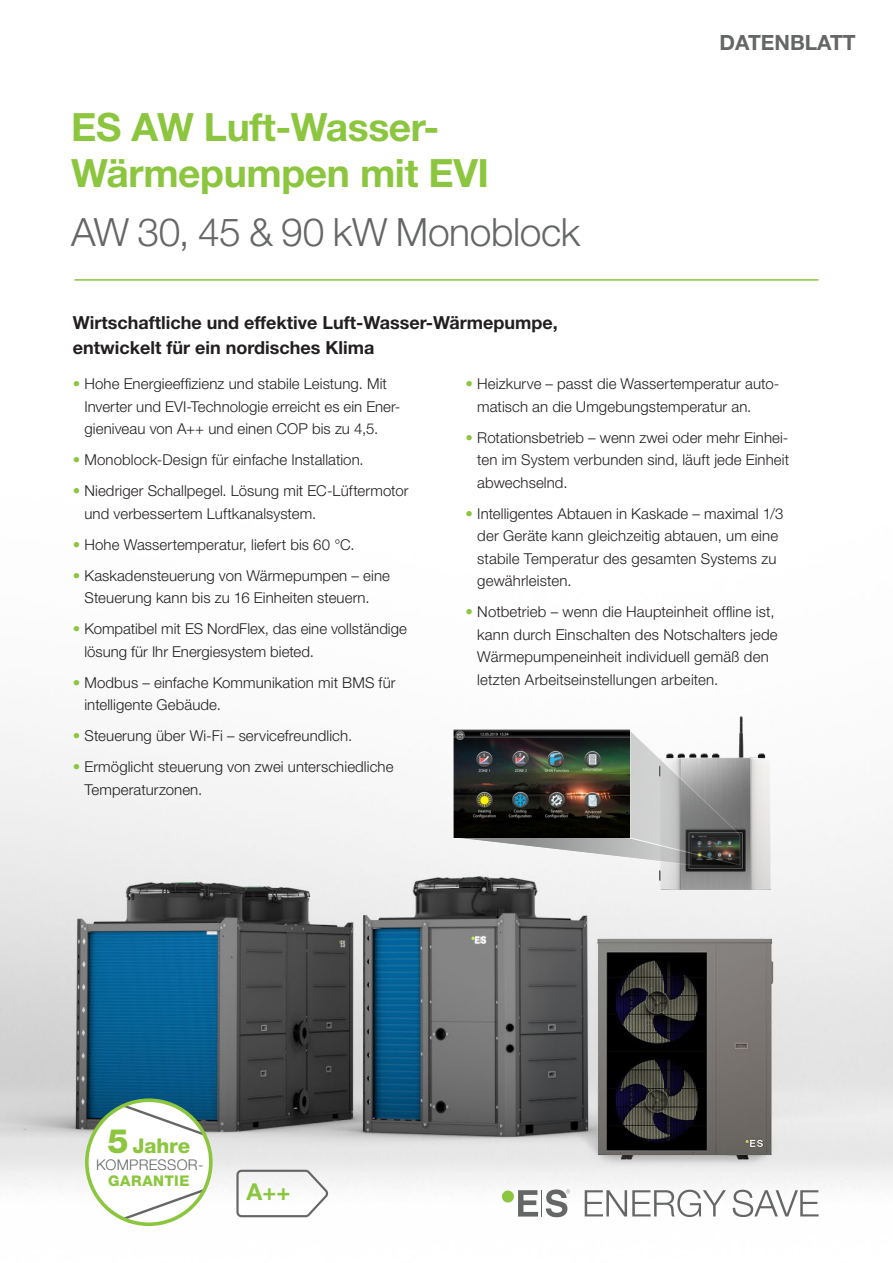
<style>
.page{position:relative;width:893px;height:1263px;background:#fff}
.page>*{position:absolute;margin:0;border:0;box-sizing:border-box;transform-origin:0 0}
.t1{font:700 39px/46.5px "Helvetica Neue LT Std";letter-spacing:-.01em;color:#8bc63e}
.t2{font:300 39px "Helvetica Neue LT Std";letter-spacing:-.01em;color:#656767}
.t3{font:700 23.25px "Helvetica Neue LT Std";color:#8bc640}
.t4{font:700 21px "Helvetica Neue LT Std";color:#656767}
.t5{font:800 20.4px "Helvetica Neue LT Std";letter-spacing:-.005em;color:#8bc63e}
.t6{font:700 18px/25.5px "Helvetica Neue LT Std";color:#231f20}
.t7{font:300 15px/22.5px "Helvetica Neue LT Std";letter-spacing:.005em;color:#231f20}
.t8{font:300 14.7px/15.3px "Helvetica Neue LT Std";letter-spacing:.02em;color:#656767;text-align:center}
.s1{color:#8bc63e}
.s2{font-size:33.6px}
.s3{font-weight:800;color:#8bc63e}
</style>
<div class="page">
<img style="left:0;top:737px;width:893px;height:490px">
<hr style="left:74px;top:279px;width:745px;height:2px;background:#8bc63e">
<div style="left:502px;top:1190px;width:12px;height:12px;background:#8bc63e;border-radius:50%"></div>
<svg style="left:518px;top:1189px;width:52px;height:28px"></svg>
<svg style="left:585px;top:1190px;width:234px;height:27px"></svg>
<img style="left:659px;top:716px;width:112px;height:174px">
<svg style="left:453px;top:729px;width:288px;height:137px"></svg>
<img style="left:454px;top:730px;width:176px;height:108px">
<svg style="left:236px;top:1170px;width:92px;height:47px"></svg>
<div style="left:86px;top:1100px;width:124px;height:124px;background:#fff;border-radius:50%"></div>
<svg style="left:106px;top:1100px;width:105px;height:39px"></svg>
<svg style="left:106px;top:1184px;width:105px;height:40px"></svg>
<div style="left:85px;top:1098px;width:128px;height:128px;border:4px solid #8bc63e;border-radius:50%"></div>
<p class="t1" style="left:71px;top:103px;width:419px">ES AW Luft-Wasser-<br>Wärmepumpen mit EVI</p>
<p class="t2" style="left:71px;top:209px;width:511px">AW 30, 45 &amp; 90 kW Monoblock</p>
<p class="t4" style="left:720px;top:30px;width:138px">DATENBLATT</p>
<p class="t6" style="left:73px;top:309px;width:487px">Wirtschaftliche und effektive Luft-Wasser-Wärmepumpe, entwickelt für ein nordisches Klima</p>
<p class="t7" style="left:84px;top:372px;width:316px;text-indent:-12px"><span class="s1">•</span> Hohe Energieeffizienz und stabile Leistung. Mit<br>Inverter und EVI-Technologie erreicht es ein Ener&shy;gieniveau von A++ und einen COP bis zu 4,5.</p>
<p class="t7" style="left:73px;top:448px;width:292px"><span class="s1">•</span> Monoblock-Design für einfache Installation.</p>
<p class="t7" style="left:84px;top:479px;width:325px;text-indent:-12px"><span class="s1">•</span> Niedriger Schallpegel. Lösung mit EC-Lüftermotor und verbessertem Luftkanalsystem.</p>
<p class="t7" style="left:73px;top:533px;width:283px"><span class="s1">•</span> Hohe Wassertemperatur, liefert bis 60 °C.</p>
<p class="t7" style="left:73px;top:564px;width:319px;text-align:center"><span class="s1">•</span> Kaskadensteuerung von Wärmepumpen – eine<br>Steuerung kann bis zu 16 Einheiten steuern.</p>
<p class="t7" style="left:84px;top:617px;width:324px;text-indent:-12px"><span class="s1">•</span> Kompatibel mit ES NordFlex, das eine vollständige lösung für Ihr Energiesystem bieted.</p>
<p class="t7" style="left:84px;top:671px;width:313px;text-indent:-12px"><span class="s1">•</span> Modbus – einfache Kommunikation mit BMS für intelligente Gebäude.</p>
<p class="t7" style="left:73px;top:724px;width:281px"><span class="s1">•</span> Steuerung über Wi-Fi – servicefreundlich.</p>
<p class="t7" style="left:84px;top:755px;width:311px;text-indent:-12px"><span class="s1">•</span> Ermöglicht steuerung von zwei unterschiedliche<br>Temperaturzonen.</p>
<p class="t7" style="left:477px;top:372px;width:302px;text-indent:-12px"><span class="s1">•</span> Heizkurve – passt die Wassertemperatur auto&shy;matisch an die Umgebungstemperatur an.</p>
<p class="t7" style="left:477px;top:426px;width:313px;text-align:justify;text-indent:-12px"><span class="s1">•</span> Rotationsbetrieb – wenn zwei oder mehr Einhei&shy;ten im System verbunden sind, läuft jede Einheit abwechselnd.</p>
<p class="t7" style="left:477px;top:502px;width:308px;text-indent:-12px"><span class="s1">•</span> Intelligentes Abtauen in Kaskade – maximal 1/3 der Geräte kann gleichzeitig abtauen, um eine stabile Temperatur des gesamten Systems zu gewährleisten.</p>
<p class="t7" style="left:477px;top:600px;width:302px;text-indent:-12px"><span class="s1">•</span> Notbetrieb – wenn die Haupteinheit offline ist, kann durch Einschalten des Notschalters jede Wärmepumpeneinheit individuell gemäß den letzten Arbeitseinstellungen arbeiten.</p>
<p class="t5" style="left:107px;top:1133px;width:84px"><span class="s2">5</span> Jahre</p>
<p class="t8" style="left:96px;top:1157px;width:109px">KOMPRESSOR-<br><span class="s3">GARANTIE</span></p>
<p class="t3" style="left:246px;top:1177px;width:45px">A++</p>
</div>
